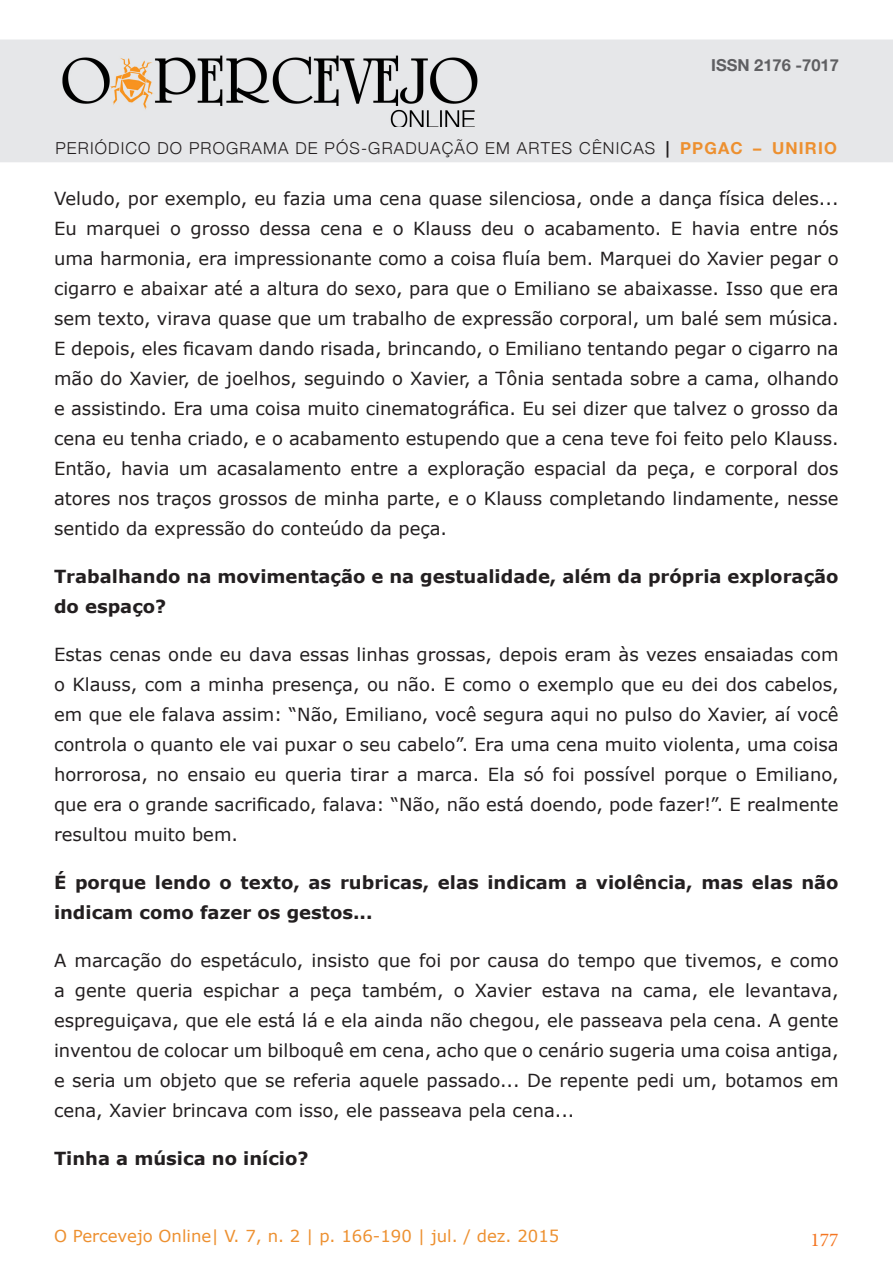
<style>
.page{position:relative;width:893px;height:1263px;background:#fff}
.page>*{position:absolute;margin:0;border:0;box-sizing:border-box;transform-origin:0 0}
.t1{font:19.5px "Minion Pro";color:#f47521}
.Corpo_de_texto{font:18px/30px "Verdana";color:#231f20;text-align:justify}
.Corpo_de_texto-2{font:700 18px/30px "Verdana";color:#231f20}
.t2{font:300 16.5px "Helvetica Neue";letter-spacing:.07em;color:#231f20}
.t3{font:16.5px "Verdana";color:#ed9030}
.t4{font:700 16.5px "Helvetica Neue";color:#5f5f62}
.s1{font-weight:700}
.s2{font-weight:700;color:#ed9030}
</style>
<div class="page">
<div style="left:0;top:40px;width:893px;height:122px;background:#e6e7e9"></div>
<img style="left:62px;top:55px;width:416px;height:71px">
<p class="t4" style="left:711px;top:50px;width:129px">ISSN 2176 -7017</p>
<p class="t2" style="left:55px;top:135px;width:783px">PERIÓDICO DO PROGRAMA DE PÓS-GRADUAÇÃO EM ARTES CÊNICAS <span class="s1">|</span> <span class="s2">PPGAC – UNIRIO</span></p>
<p class="Corpo_de_texto" style="left:54px;top:183px;width:786px">Veludo, por exemplo, eu fazia uma cena quase silenciosa, onde a dança física deles...<br>Eu marquei o grosso dessa cena e o Klauss deu o acabamento. E havia entre nós uma harmonia, era impressionante como a coisa fluía bem. Marquei do Xavier pegar o cigarro e abaixar até a altura do sexo, para que o Emiliano se abaixasse. Isso que era sem texto, virava quase que um trabalho de expressão corporal, um balé sem música.<br>E depois, eles ficavam dando risada, brincando, o Emiliano tentando pegar o cigarro na mão do Xavier, de joelhos, seguindo o Xavier, a Tônia sentada sobre a cama, olhando e assistindo. Era uma coisa muito cinematográfica. Eu sei dizer que talvez o grosso da cena eu tenha criado, e o acabamento estupendo que a cena teve foi feito pelo Klauss.<br>Então, havia um acasalamento entre a exploração espacial da peça, e corporal dos atores nos traços grossos de minha parte, e o Klauss completando lindamente, nesse sentido da expressão do conteúdo da peça.</p>
<p class="Corpo_de_texto-2" style="left:54px;top:561px;width:786px">Trabalhando na movimentação e na gestualidade, além da própria exploração do espaço?</p>
<p class="Corpo_de_texto" style="left:54px;top:639px;width:786px">Estas cenas onde eu dava essas linhas grossas, depois eram às vezes ensaiadas com o Klauss, com a minha presença, ou não. E como o exemplo que eu dei dos cabelos, em que ele falava assim: “Não, Emiliano, você segura aqui no pulso do Xavier, aí você controla o quanto ele vai puxar o seu cabelo”. Era uma cena muito violenta, uma coisa horrorosa, no ensaio eu queria tirar a marca. Ela só foi possível porque o Emiliano, que era o grande sacrificado, falava: “Não, não está doendo, pode fazer!”. E realmente resultou muito bem.</p>
<p class="Corpo_de_texto-2" style="left:54px;top:867px;width:786px">É porque lendo o texto, as rubricas, elas indicam a violência, mas elas não indicam como fazer os gestos...</p>
<p class="Corpo_de_texto" style="left:54px;top:945px;width:786px">A marcação do espetáculo, insisto que foi por causa do tempo que tivemos, e como a gente queria espichar a peça também, o Xavier estava na cama, ele levantava, espreguiçava, que ele está lá e ela ainda não chegou, ele passeava pela cena. A gente inventou de colocar um bilboquê em cena, acho que o cenário sugeria uma coisa antiga, e seria um objeto que se referia aquele passado... De repente pedi um, botamos em cena, Xavier brincava com isso, ele passeava pela cena...</p>
<p class="Corpo_de_texto-2" style="left:54px;top:1143px;width:256px">Tinha a música no início?</p>
<p class="t3" style="left:54px;top:1224px;width:507px">O Percevejo Online| V. 7, n. 2 | p. 166-190 | jul. / dez. 2015</p>
<p class="t1" style="left:810px;top:1227px;width:30px">177</p>
</div>
